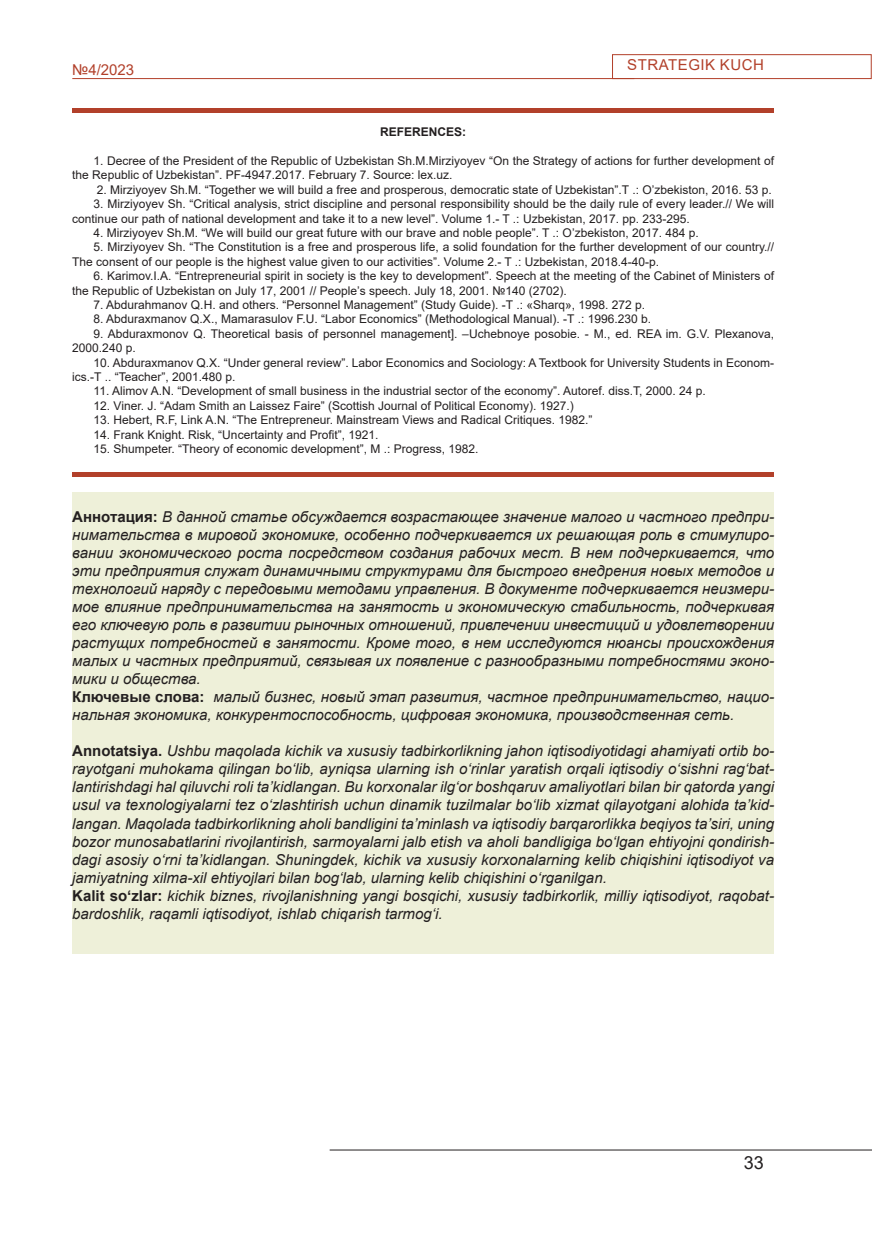
<style>
.page{position:relative;width:872px;height:1242px;background:#fff}
.page>*{position:absolute;margin:0;border:0;box-sizing:border-box;transform-origin:0 0}
.t1{font:18px "Arial";color:#231f20}
.t2{font:italic 15px/18px "Arial";color:#231f20}
.t3{font:15px "Arial";letter-spacing:.035em;color:#b2402a}
.t4{font:12px/14.4px "Arial";color:#231f20}
.t5{font:700 12px "Arial";color:#231f20}
.s1{font-weight:700;font-style:normal}
</style>
<div class="page">
<hr style="left:330px;top:1149px;width:542px;height:1px;background:#231f20">
<div style="left:612px;top:54px;width:259px;height:25px;border:1px solid #b2402a"></div>
<hr style="left:72px;top:78px;width:562px;height:1px;background:#b2402a">
<div style="left:72px;top:492px;width:702px;height:462px;background:#eef0d9"></div>
<div style="left:72px;top:108px;width:702px;height:5px;background:#b2402a"></div>
<div style="left:72px;top:472px;width:702px;height:5px;background:#b2402a"></div>
<p class="t3" style="left:72px;top:60px;width:63px">№4/2023</p>
<p class="t3" style="left:627px;top:54px;width:138px">Strategik kuch</p>
<p class="t5" style="left:380px;top:123px;width:88px">REFERENCES:</p>
<p class="t4" style="left:72px;top:153px;width:703px;text-indent:21px">1. Decree of the President of the Republic of Uzbekistan Sh.M.Mirziyoyev “On the Strategy of actions for further development of the Republic of Uzbekistan”. PF-4947.2017. February 7. Source: lex.uz.</p>
<p class="t4" style="left:97px;top:182px;width:676px">2. Mirziyoyev Sh.M. “Together we will build a free and prosperous, democratic state of Uzbekistan”.T .: O’zbekiston, 2016. 53 p.</p>
<p class="t4" style="left:72px;top:197px;width:703px;text-indent:21px">3. Mirziyoyev Sh. “Critical analysis, strict discipline and personal responsibility should be the daily rule of every leader.// We will continue our path of national development and take it to a new level”. Volume 1.- T .: Uzbekistan, 2017. pp. 233-295.</p>
<p class="t4" style="left:94px;top:225px;width:606px">4. Mirziyoyev Sh.M. “We will build our great future with our brave and noble people”. T .: O’zbekiston, 2017. 484 p.</p>
<p class="t4" style="left:72px;top:240px;width:703px;text-indent:21px">5. Mirziyoyev Sh. “The Constitution is a free and prosperous life, a solid foundation for the further development of our country.//<br>The consent of our people is the highest value given to our activities”. Volume 2.- T .: Uzbekistan, 2018.4-40-p.</p>
<p class="t4" style="left:72px;top:269px;width:703px;text-indent:21px">6. Karimov.I.A. “Entrepreneurial spirit in society is the key to development”. Speech at the meeting of the Cabinet of Ministers of the Republic of Uzbekistan on July 17, 2001 // People’s speech. July 18, 2001. №140 (2702).</p>
<p class="t4" style="left:94px;top:297px;width:553px">7. Abdurahmanov Q.H. and others. “Personnel Management” (Study Guide). -T .: «Sharq», 1998. 272 p.</p>
<p class="t4" style="left:94px;top:312px;width:559px">8. Abduraxmanov Q.X., Mamarasulov F.U. “Labor Economics” (Methodological Manual). -T .: 1996.230 b.</p>
<p class="t4" style="left:72px;top:326px;width:703px;text-indent:21px">9. Abduraxmonov Q. Theoretical basis of personnel management]. –Uchebnoye posobie. - M., ed. REA im. G.V. Plexanova,<br>2000.240 p.</p>
<p class="t4" style="left:72px;top:355px;width:703px;text-indent:21px">10. Abduraxmanov Q.X. “Under general review”. Labor Economics and Sociology: A Textbook for University Students in Econom&shy;ics.-T .. “Teacher”, 2001.480 p.</p>
<p class="t4" style="left:94px;top:384px;width:614px">11. Alimov A.N. “Development of small business in the industrial sector of the economy”. Autoref. diss.T, 2000. 24 p.</p>
<p class="t4" style="left:94px;top:398px;width:481px">12. Viner. J. “Adam Smith an Laissez Faire” (Scottish Journal of Political Economy). 1927.)</p>
<p class="t4" style="left:94px;top:413px;width:500px">13. Hebert, R.F, Link A.N. “The Entrepreneur. Mainstream Views and Radical Critiques. 1982.”</p>
<p class="t4" style="left:94px;top:427px;width:286px">14. Frank Knight. Risk, “Uncertainty and Profit”, 1921.</p>
<p class="t4" style="left:94px;top:441px;width:386px">15. Shumpeter. “Theory of economic development”, M .: Progress, 1982.</p>
<p class="t2" style="left:72px;top:508px;width:703px"><span class="s1">Аннотация:</span> В данной статье обсуждается возрастающее значение малого и частного предпри&shy;нимательства в мировой экономике, особенно подчеркивается их решающая роль в стимулиро&shy;вании экономического роста посредством создания рабочих мест. В нем подчеркивается, что эти предприятия служат динамичными структурами для быстрого внедрения новых методов и технологий наряду с передовыми методами управления. В документе подчеркивается неизмери&shy;мое влияние предпринимательства на занятость и экономическую стабильность, подчеркивая его ключевую роль в развитии рыночных отношений, привлечении инвестиций и удовлетворении растущих потребностей в занятости. Кроме того, в нем исследуются нюансы происхождения малых и частных предприятий, связывая их появление с разнообразными потребностями эконо&shy;мики и общества.<br><span class="s1">Ключевые слова:</span> малый бизнес, новый этап развития, частное предпринимательство, нацио&shy;нальная экономика, конкурентоспособность, цифровая экономика, производственная сеть.</p>
<p class="t2" style="left:72px;top:742px;width:703px"><span class="s1">Annotatsiya.</span> Ushbu maqolada kichik va xususiy tadbirkorlikning jahon iqtisodiyotidagi ahamiyati ortib bo&shy;rayotgani muhokama qilingan bo‘lib, ayniqsa ularning ish o‘rinlar yaratish orqali iqtisodiy o‘sishni rag‘bat&shy;lantirishdagi hal qiluvchi roli ta’kidlangan. Bu korxonalar ilg‘or boshqaruv amaliyotlari bilan bir qatorda yangi usul va texnologiyalarni tez o‘zlashtirish uchun dinamik tuzilmalar bo‘lib xizmat qilayotgani alohida ta’kid&shy;langan. Maqolada tadbirkorlikning aholi bandligini ta’minlash va iqtisodiy barqarorlikka beqiyos ta’siri, uning bozor munosabatlarini rivojlantirish, sarmoyalarni jalb etish va aholi bandligiga bo‘lgan ehtiyojni qondirish&shy;dagi asosiy o‘rni ta’kidlangan. Shuningdek, kichik va xususiy korxonalarning kelib chiqishini iqtisodiyot va jamiyatning xilma-xil ehtiyojlari bilan bog‘lab, ularning kelib chiqishini o‘rganilgan.<br><span class="s1">Kalit so‘zlar:</span> kichik biznes, rivojlanishning yangi bosqichi, xususiy tadbirkorlik, milliy iqtisodiyot, raqobat&shy;bardoshlik, raqamli iqtisodiyot, ishlab chiqarish tarmog‘i.</p>
<p class="t1" style="left:743px;top:1150px;width:22px">33</p>
</div>
